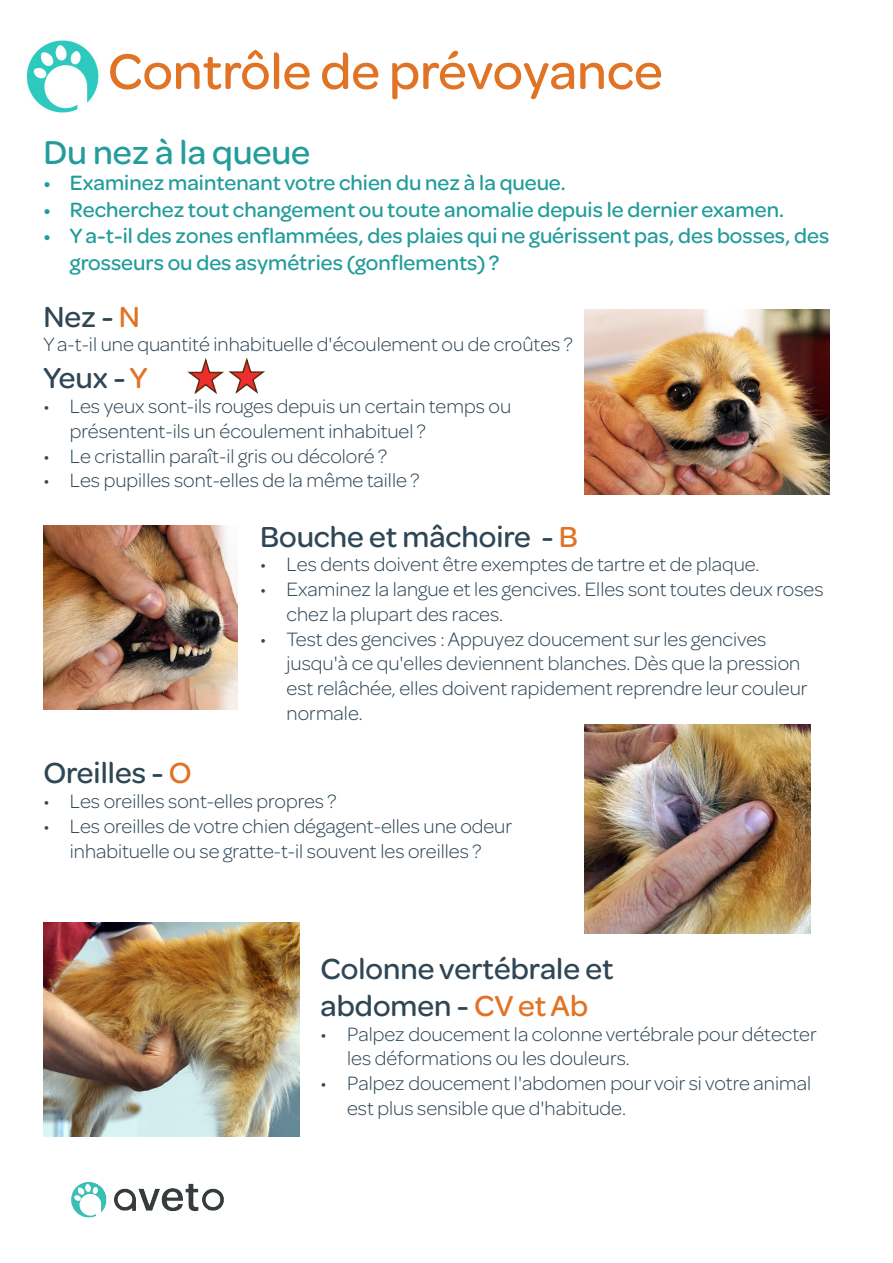
<style>
.page{position:relative;width:893px;height:1263px;background:#fff}
.page>*{position:absolute;margin:0;border:0;box-sizing:border-box;transform-origin:0 0}
.t1{font:500 53.1px "Omnes";color:#e17325}
.t2{font:500 35.4px "Omnes";color:#239d9b}
.t3{font:500 30.9px/37.2px "Omnes";color:#2f4655}
.t4{font:500 22.05px/26.5px "Omnes";color:#239d9b}
.t5{font:300 20.7px/24.8px "Omnes";color:#2f4655}
.s1{color:#e17325}
</style>
<div class="page">
<img style="left:71px;top:1182px;width:153px;height:36px">
<img style="left:585px;top:309px;width:244px;height:186px">
<img style="left:43px;top:525px;width:194px;height:184px">
<img style="left:585px;top:725px;width:226px;height:208px">
<img style="left:26px;top:40px;width:73px;height:73px">
<img style="left:43px;top:922px;width:256px;height:215px">
<svg style="left:187px;top:357px;width:78px;height:37px"></svg>
<p class="t1" style="left:108px;top:35px;width:556px">Contrôle de prévoyance</p>
<p class="t2" style="left:43px;top:128px;width:268px">Du nez à la queue</p>
<p class="t4" style="left:43px;top:168px;width:524px">• Examinez maintenant votre chien du nez à la queue.</p>
<p class="t4" style="left:43px;top:195px;width:742px">• Recherchez tout changement ou toute anomalie depuis le dernier examen.</p>
<p class="t4" style="left:70px;top:221px;width:761px;text-indent:-27px">• Y a-t-il des zones enflammées, des plaies qui ne guérissent pas, des bosses, des grosseurs ou des asymétries (gonflements) ?</p>
<p class="t3" style="left:43px;top:296px;width:98px">Nez - <span class="s1">N</span></p>
<p class="t5" style="left:43px;top:331px;width:531px">Y a-t-il une quantité inhabituelle d'écoulement ou de croûtes ?</p>
<p class="t3" style="left:43px;top:358px;width:106px">Yeux - <span class="s1">Y</span></p>
<p class="t5" style="left:70px;top:393px;width:443px;text-indent:-27px">• Les yeux sont-ils rouges depuis un certain temps ou présentent-ils un écoulement inhabituel ?</p>
<p class="t5" style="left:43px;top:442px;width:345px">• Le cristallin paraît-il gris ou décoloré ?</p>
<p class="t5" style="left:43px;top:467px;width:378px">• Les pupilles sont-elles de la même taille ?</p>
<p class="t3" style="left:260px;top:516px;width:319px">Bouche et mâchoire - <span class="s1">B</span></p>
<p class="t5" style="left:260px;top:551px;width:501px">• Les dents doivent être exemptes de tartre et de plaque.</p>
<p class="t5" style="left:287px;top:576px;width:538px;text-indent:-27px">• Examinez la langue et les gencives. Elles sont toutes deux roses chez la plupart des races.</p>
<p class="t5" style="left:287px;top:625px;width:522px;text-indent:-27px">• Test des gencives : Appuyez doucement sur les gencives jusqu'à ce qu'elles deviennent blanches. Dès que la pression est relâchée, elles doivent rapidement reprendre leur couleur normale.</p>
<p class="t3" style="left:43px;top:752px;width:150px">Oreilles - <span class="s1">O</span></p>
<p class="t5" style="left:43px;top:788px;width:295px">• Les oreilles sont-elles propres ?</p>
<p class="t5" style="left:43px;top:812px;width:470px;text-align:center">• Les oreilles de votre chien dégagent-elles une odeur inhabituelle ou se gratte-t-il souvent les oreilles ?</p>
<p class="t3" style="left:321px;top:948px;width:294px">Colonne vertébrale et abdomen - <span class="s1">CV et Ab</span></p>
<p class="t5" style="left:347px;top:1020px;width:471px;text-indent:-27px">• Palpez doucement la colonne vertébrale pour détecter les déformations ou les douleurs.</p>
<p class="t5" style="left:347px;top:1069px;width:465px;text-indent:-27px">• Palpez doucement l'abdomen pour voir si votre animal est plus sensible que d'habitude.</p>
</div>
